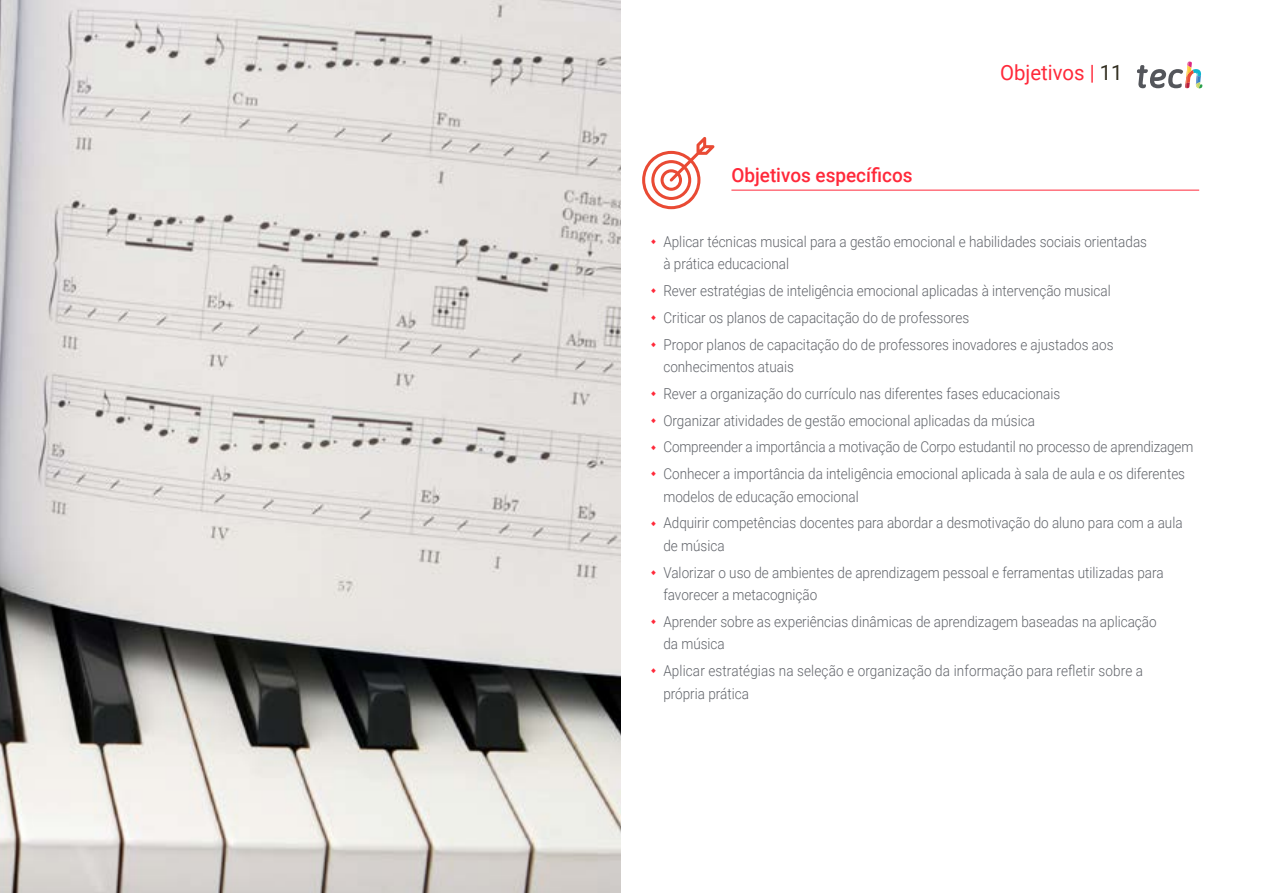
<style>
.page{position:relative;width:1263px;height:893px;background:#fff}
.page>*{position:absolute;margin:0;border:0;box-sizing:border-box;transform-origin:0 0}
.t1{font:21px "Roboto";color:#ff293a}
.t2{font:500 19.5px "Roboto";color:#ff293a}
.t3{font:300 15px/26.7px "Roboto";color:#61646a;scale:.9 1}
.s1{color:#312e20}
</style>
<div class="page">
<hr style="left:731px;top:190px;width:468px;height:1px;background:#ff293a">
<svg style="left:642px;top:137px;width:72px;height:72px"></svg>
<img style="left:0;top:0;width:621px;height:893px">
<svg style="left:1137px;top:62px;width:65px;height:27px"></svg>
<h2 class="t2" style="left:731px;top:161px;width:183px">Objetivos específicos</h2>
<h1 class="t1" style="left:1000px;top:57px;width:124px">Objetivos | <span class="s1">11</span></h1>
<p class="t3" style="left:663px;top:230px;width:539px;line-height:22.5px">Aplicar técnicas musical para a gestão emocional e habilidades sociais orientadas à prática educacional</p>
<p class="t3" style="left:663px;top:277px;width:502px">Rever estratégias de inteligência emocional aplicadas à intervenção musical<br>Criticar os planos de capacitação do de professores<br>Propor planos de capacitação do de professores inovadores e ajustados aos</p>
<p class="t3" style="left:663px;top:353px;width:590px">conhecimentos atuais<br>Rever a organização do currículo nas diferentes fases educacionais<br>Organizar atividades de gestão emocional aplicadas da música<br>Compreender a importância a motivação de Corpo estudantil no processo de aprendizagem Conhecer a importância da inteligência emocional aplicada à sala de aula e os diferentes</p>
<p class="t3" style="left:663px;top:482px;width:578px">modelos de educação emocional<br>Adquirir competências docentes para abordar a desmotivação do aluno para com a aula</p>
<p class="t3" style="left:663px;top:532px;width:557px">de música<br>Valorizar o uso de ambientes de aprendizagem pessoal e ferramentas utilizadas para</p>
<p class="t3" style="left:663px;top:581px;width:550px">favorecer a metacognição<br>Aprender sobre as experiências dinâmicas de aprendizagem baseadas na aplicação</p>
<p class="t3" style="left:663px;top:630px;width:535px">da música<br>Aplicar estratégias na seleção e organização da informação para refletir sobre a</p>
<p class="t3" style="left:663px;top:679px;width:97px">própria prática</p>
</div>
